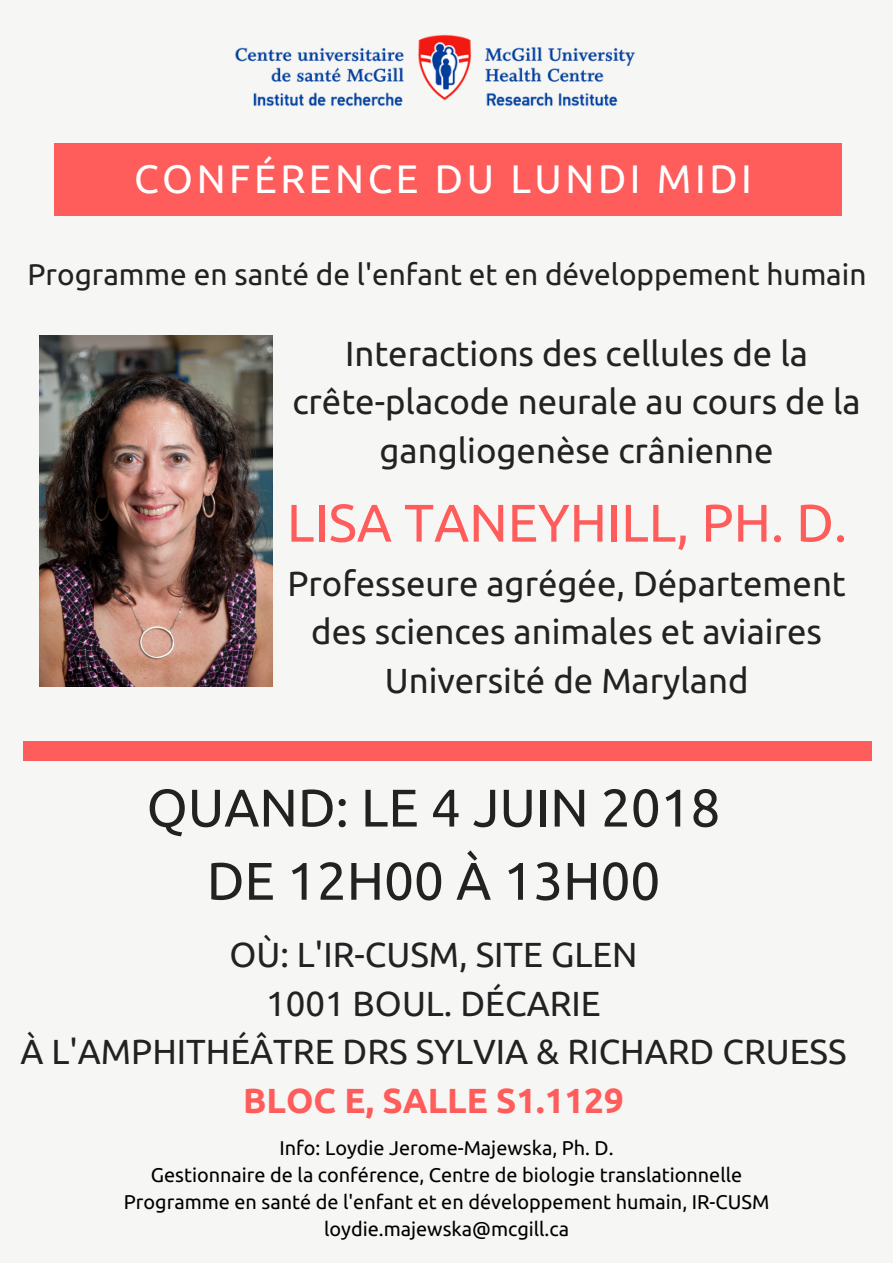
<style>
.page{position:relative;width:893px;height:1263px;background:#f6f6f4}
.page>*{position:absolute;margin:0;border:0;box-sizing:border-box;transform-origin:0 0}
.t1{font:52.95px/73.2px "Ubuntu";color:#222;text-align:center}
.t2{font:52.95px "Ubuntu";color:#ff5c5c}
.t3{font:39.75px "Ubuntu";letter-spacing:.09em;color:#fff}
.t4{font:34.8px/48.4px "Ubuntu";color:#222;text-align:center}
.t5{font:700 34.8px "Ubuntu";color:#ff5c5c}
.t6{font:29.85px "Ubuntu";color:#222}
.t7{font:19.8px/27px "Ubuntu";color:#000;text-align:center}
</style>
<div class="page">
<div style="left:54px;top:143px;width:787px;height:72px;background:#ff5c5c"></div>
<img style="left:235px;top:34px;width:401px;height:72px">
<div style="left:23px;top:741px;width:848px;height:19px;background:#ff5c5c"></div>
<img style="left:39px;top:336px;width:233px;height:351px">
<p class="t3" style="left:134px;top:156px;width:619px">CONFÉRENCE DU LUNDI MIDI</p>
<p class="t6" style="left:28px;top:257px;width:840px">Programme en santé de l'enfant et en développement humain</p>
<p class="t4" style="left:292px;top:329px;width:570px">Interactions des cellules de la crête-placode neurale au cours de la gangliogenèse crânienne</p>
<h1 class="t2" style="left:287px;top:492px;width:562px">LISA TANEYHILL, PH. D.</h1>
<p class="t4" style="left:287px;top:558px;width:560px">Professeure agrégée, Département des sciences animales et aviaires<br>Université de Maryland</p>
<h1 class="t1" style="left:147px;top:770px;width:575px">QUAND: LE 4 JUIN 2018<br>DE 12H00 À 13H00</h1>
<p class="t4" style="left:20px;top:930px;width:828px">OÙ: L'IR-CUSM, SITE GLEN<br>1001 BOUL. DÉCARIE<br>À L'AMPHITHÉÂTRE DRS SYLVIA &amp; RICHARD CRUESS</p>
<p class="t5" style="left:243px;top:1080px;width:382px">BLOC E, SALLE S1.1129</p>
<p class="t7" style="left:124px;top:1134px;width:647px">Info: Loydie Jerome-Majewska, Ph. D.<br>Gestionnaire de la conférence, Centre de biologie translationnelle Programme en santé de l'enfant et en développement humain, IR-CUSM loydie.majewska@mcgill.ca</p>
</div>
